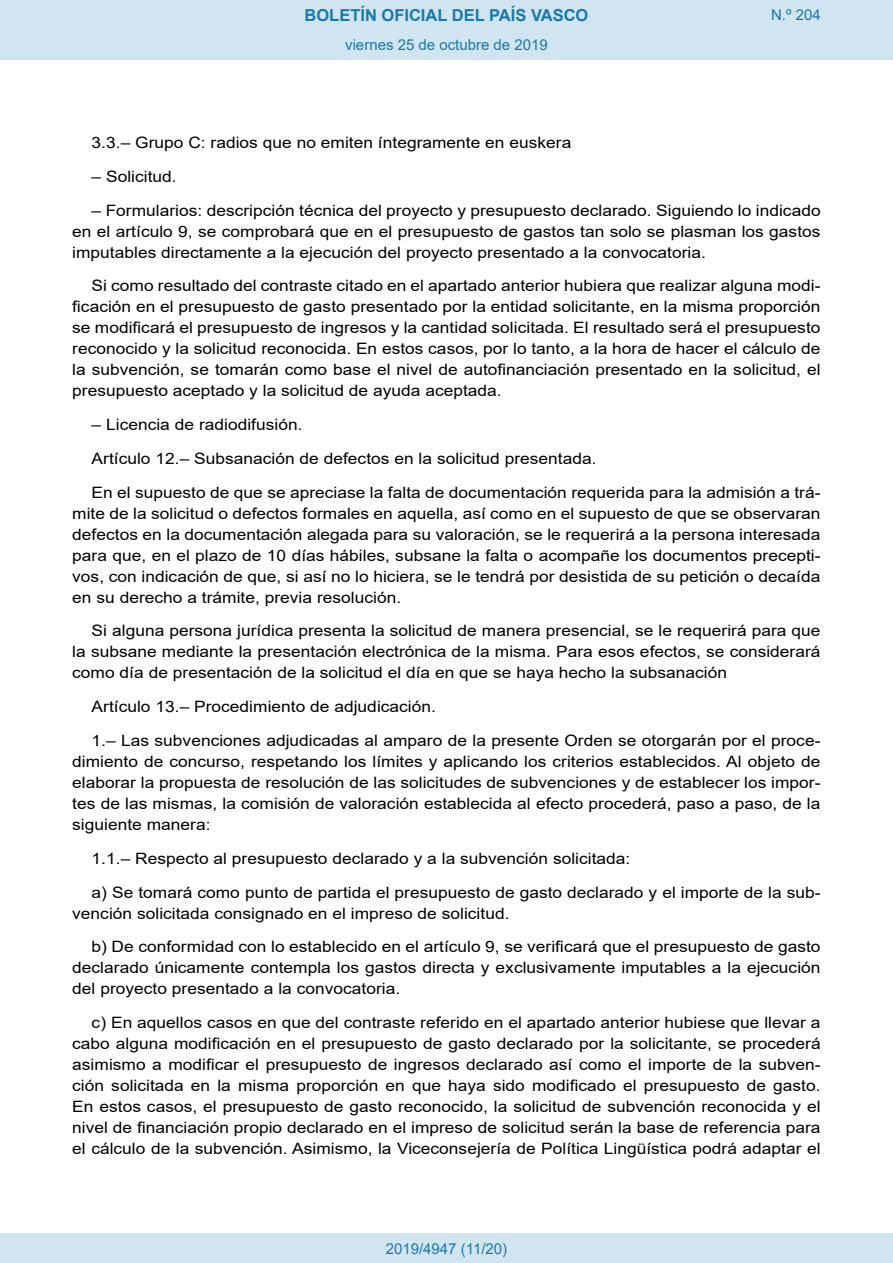
<style>
.page{position:relative;width:893px;height:1263px;background:#fff}
.page>*{position:absolute;margin:0;border:0;box-sizing:border-box;transform-origin:0 0}
.t1{font:700 16.5px "Arial";color:#1879ad}
.BOPVDetalle{font:15.6px/21px "Arial";color:#000;text-align:justify;scale:1.11 1}
.Paginacion_Centro{font:15px "Arial";color:#1879ad}
</style>
<div class="page">
<div style="left:0;top:0;width:893px;height:60px;background:#d0e5f0"></div>
<div style="left:0;top:1233px;width:893px;height:30px;background:#d0e5f0"></div>
<p class="t1" style="left:305px;top:3px;width:285px">BOLETÍN OFICIAL DEL PAÍS VASCO</p>
<p class="Paginacion_Centro" style="left:345px;top:35px;width:204px">viernes 25 de octubre de 2019</p>
<p class="Paginacion_Centro" style="left:771px;top:5px;width:51px">N.º 204</p>
<p class="BOPVDetalle" style="left:92px;top:132px;width:434px">3.3.– Grupo C: radios que no emiten íntegramente en euskera</p>
<p class="BOPVDetalle" style="left:92px;top:166px;width:78px">– Solicitud.</p>
<p class="BOPVDetalle" style="left:72px;top:200px;width:676px;text-indent:19px">– Formularios: descripción técnica del proyecto y presupuesto declarado. Siguiendo lo indicado en el artículo 9, se comprobará que en el presupuesto de gastos tan solo se plasman los gastos imputables directamente a la ejecución del proyecto presentado a la convocatoria.</p>
<p class="BOPVDetalle" style="left:72px;top:275px;width:676px;text-indent:19px">Si como resultado del contraste citado en el apartado anterior hubiera que realizar alguna modi&shy;ficación en el presupuesto de gasto presentado por la entidad solicitante, en la misma proporción se modificará el presupuesto de ingresos y la cantidad solicitada. El resultado será el presupuesto reconocido y la solicitud reconocida. En estos casos, por lo tanto, a la hora de hacer el cálculo de la subvención, se tomarán como base el nivel de autofinanciación presentado en la solicitud, el presupuesto aceptado y la solicitud de ayuda aceptada.</p>
<p class="BOPVDetalle" style="left:92px;top:414px;width:191px">– Licencia de radiodifusión.</p>
<p class="BOPVDetalle" style="left:92px;top:448px;width:456px">Artículo 12.– Subsanación de defectos en la solicitud presentada.</p>
<p class="BOPVDetalle" style="left:72px;top:482px;width:676px;text-indent:19px">En el supuesto de que se apreciase la falta de documentación requerida para la admisión a trá&shy;mite de la solicitud o defectos formales en aquella, así como en el supuesto de que se observaran defectos en la documentación alegada para su valoración, se le requerirá a la persona interesada para que, en el plazo de 10 días hábiles, subsane la falta o acompañe los documentos precepti&shy;vos, con indicación de que, si así no lo hiciera, se le tendrá por desistida de su petición o decaída en su derecho a trámite, previa resolución.</p>
<p class="BOPVDetalle" style="left:72px;top:620px;width:676px;text-indent:19px">Si alguna persona jurídica presenta la solicitud de manera presencial, se le requerirá para que la subsane mediante la presentación electrónica de la misma. Para esos efectos, se considerará como día de presentación de la solicitud el día en que se haya hecho la subsanación</p>
<p class="BOPVDetalle" style="left:92px;top:696px;width:312px">Artículo 13.– Procedimiento de adjudicación.</p>
<p class="BOPVDetalle" style="left:72px;top:730px;width:676px;text-indent:19px">1.– Las subvenciones adjudicadas al amparo de la presente Orden se otorgarán por el proce&shy;dimiento de concurso, respetando los límites y aplicando los criterios establecidos. Al objeto de elaborar la propuesta de resolución de las solicitudes de subvenciones y de establecer los impor&shy;tes de las mismas, la comisión de valoración establecida al efecto procederá, paso a paso, de la siguiente manera:</p>
<p class="BOPVDetalle" style="left:92px;top:848px;width:487px">1.1.– Respecto al presupuesto declarado y a la subvención solicitada:</p>
<p class="BOPVDetalle" style="left:72px;top:881px;width:676px;text-indent:19px">a) Se tomará como punto de partida el presupuesto de gasto declarado y el importe de la sub&shy;vención solicitada consignado en el impreso de solicitud.</p>
<p class="BOPVDetalle" style="left:72px;top:936px;width:676px;text-indent:19px">b) De conformidad con lo establecido en el artículo 9, se verificará que el presupuesto de gasto declarado únicamente contempla los gastos directa y exclusivamente imputables a la ejecución del proyecto presentado a la convocatoria.</p>
<p class="BOPVDetalle" style="left:72px;top:1012px;width:676px;text-indent:19px">c) En aquellos casos en que del contraste referido en el apartado anterior hubiese que llevar a cabo alguna modificación en el presupuesto de gasto declarado por la solicitante, se procederá asimismo a modificar el presupuesto de ingresos declarado así como el importe de la subven&shy;ción solicitada en la misma proporción en que haya sido modificado el presupuesto de gasto.<br>En estos casos, el presupuesto de gasto reconocido, la solicitud de subvención reconocida y el nivel de financiación propio declarado en el impreso de solicitud serán la base de referencia para el cálculo de la subvención. Asimismo, la Viceconsejería de Política Lingüística podrá adaptar el</p>
<p class="Paginacion_Centro" style="left:386px;top:1238px;width:123px">2019/4947 (11/20)</p>
</div>
